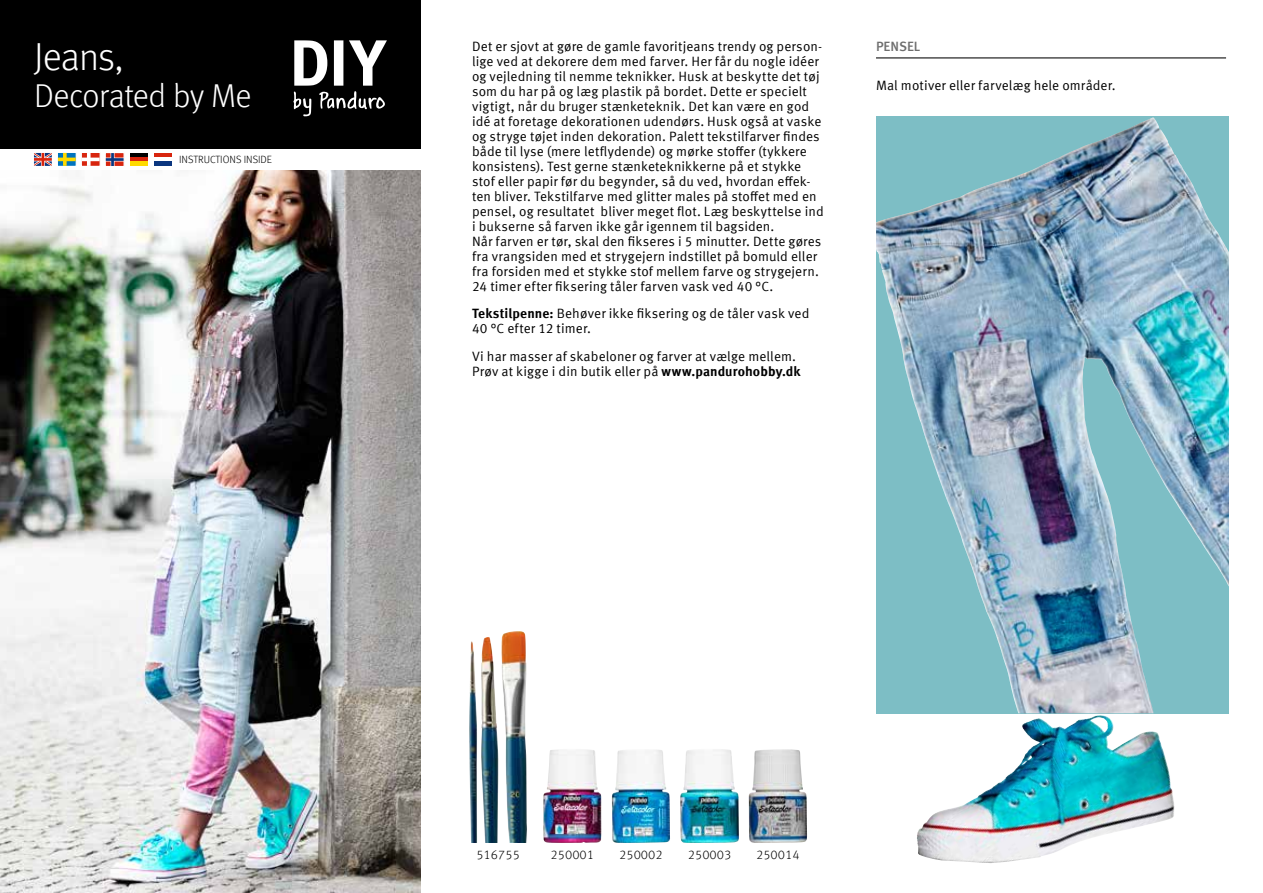
<style>
.page{position:relative;width:1263px;height:893px;background:#fff}
.page>*{position:absolute;margin:0;border:0;box-sizing:border-box;transform-origin:0 0}
.t1{font:300 39px "Meta Offc";letter-spacing:-.025em;color:#fff}
.t2{font:300 33px "Meta Offc";letter-spacing:-.015em;color:#fff}
.t3{font:13.5px/15px "Meta Offc Norm";letter-spacing:.01em;color:#000}
.t4{font:500 13.5px "Meta Offc";color:#6e6e6e}
.t5{font:300 12.75px "Meta Offc";color:#000}
.t6{font:300 10.5px "Meta Offc";color:#000}
.s1{font-family:"Meta Offc";font-weight:700}
</style>
<div class="page">
<div style="left:0;top:0;width:421px;height:149px;background:#000"></div>
<svg style="left:293px;top:40px;width:94px;height:76px"></svg>
<div style="left:105px;top:152px;width:20px;height:15px;background:#fdf7f6"></div>
<svg style="left:58px;top:153px;width:18px;height:13px"></svg>
<svg style="left:147px;top:153px;width:1px;height:13px"></svg>
<hr style="left:130px;top:153px;width:17px;height:4px;background:#000">
<div style="left:130px;top:157px;width:17px;height:5px;background:#d8250e"></div>
<hr style="left:130px;top:162px;width:17px;height:4px;background:#ffda00">
<svg style="left:152px;top:152px;width:21px;height:15px"></svg>
<hr style="left:154px;top:153px;width:17px;height:4px;background:#d8250e">
<hr style="left:154px;top:162px;width:17px;height:4px;background:#0b367f">
<svg style="left:34px;top:153px;width:18px;height:13px"></svg>
<svg style="left:81px;top:153px;width:1px;height:12px"></svg>
<svg style="left:82px;top:152px;width:42px;height:15px"></svg>
<img style="left:0;top:170px;width:421px;height:723px">
<img style="left:876px;top:116px;width:353px;height:597px">
<img style="left:876px;top:119px;width:277px;height:594px">
<img style="left:469px;top:631px;width:58px;height:212px">
<img style="left:543px;top:750px;width:58px;height:93px">
<img style="left:612px;top:750px;width:58px;height:93px">
<img style="left:680px;top:749px;width:59px;height:94px">
<img style="left:748px;top:749px;width:59px;height:94px">
<img style="left:917px;top:715px;width:257px;height:148px">
<hr style="left:876px;top:57px;width:350px;height:1px;background:#000">
<h1 class="t1" style="left:34px;top:34px;width:91px">Jeans,</h1>
<h2 class="t2" style="left:34px;top:77px;width:219px">Decorated by Me</h2>
<p class="t6" style="left:179px;top:154px;width:94px">INSTRUCTIONS INSIDE</p>
<p class="t3" style="left:472px;top:39px;width:353px">Det er sjovt at gøre de gamle favoritjeans trendy og person&shy;lige ved at dekorere dem med farver. Her får du nogle idéer og vejledning til nemme teknikker. Husk at beskytte det tøj som du har på og læg plastik på bordet. Dette er specielt vigtigt, når du bruger stænketeknik. Det kan være en god idé at foretage dekorationen udendørs. Husk også at vaske og stryge tøjet inden dekoration. Palett tekstilfarver findes både til lyse (mere letflydende) og mørke stoffer (tykkere konsistens). Test gerne stænketeknikkerne på et stykke stof eller papir før du begynder, så du ved, hvordan effek&shy;ten bliver. Tekstilfarve med glitter males på stoffet med en pensel, og resultatet bliver meget flot. Læg beskyttelse ind i bukserne så farven ikke går igennem til bagsiden.<br>Når farven er tør, skal den fikseres i 5 minutter. Dette gøres fra vrangsiden med et strygejern indstillet på bomuld eller fra forsiden med et stykke stof mellem farve og strygejern.<br>24 timer efter fiksering tåler farven vask ved 40 °C.</p>
<p class="t3" style="left:472px;top:307px;width:339px"><span class="s1">Tekstilpenne:</span> Behøver ikke fiksering og de tåler vask ved<br>40 °C efter 12 timer.</p>
<p class="t3" style="left:472px;top:349px;width:330px">Vi har masser af skabeloner og farver at vælge mellem.<br>Prøv at kigge i din butik eller på <span class="s1">www.pandurohobby.dk</span></p>
<p class="t4" style="left:876px;top:38px;width:46px">PENSEL</p>
<p class="t3" style="left:876px;top:78px;width:241px">Mal motiver eller farvelæg hele områder.</p>
<p class="t5" style="left:476px;top:847px;width:45px">516755</p>
<p class="t5" style="left:551px;top:847px;width:45px">250001</p>
<p class="t5" style="left:619px;top:847px;width:45px">250002</p>
<p class="t5" style="left:688px;top:847px;width:45px">250003</p>
<p class="t5" style="left:756px;top:847px;width:45px">250014</p>
</div>
